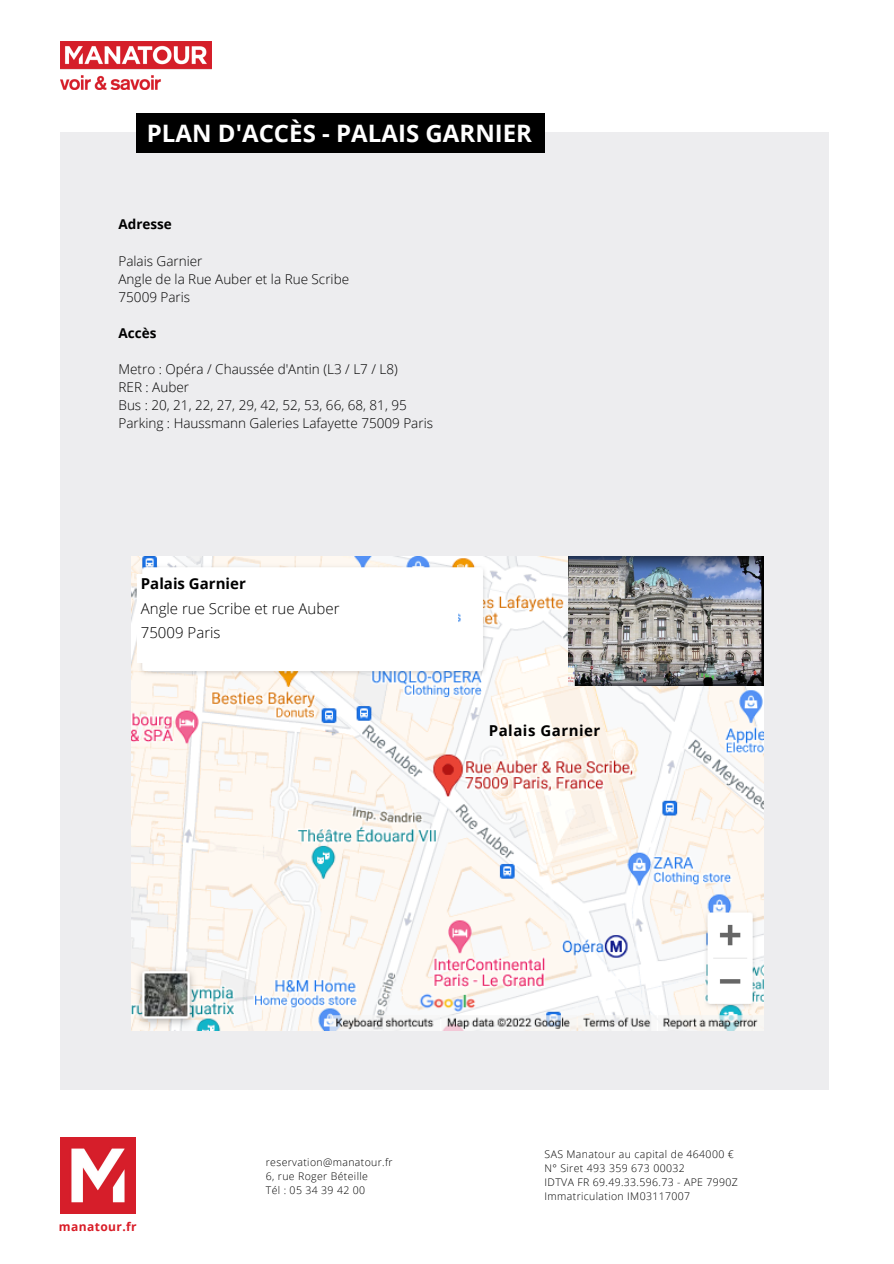
<style>
.page{position:relative;width:894px;height:1264px;background:#fff}
.page>*{position:absolute;margin:0;border:0;box-sizing:border-box;transform-origin:0 0}
.t1{font:700 24px "Open Sans";color:#fff}
.t2{font:300 15px "Open Sans";color:#000}
.t3{font:700 15px "Open Sans";letter-spacing:.015em;color:#000}
.t4{font:700 15px "Open Sans";letter-spacing:.035em;color:#000}
.t5{font:300 13.5px "Open Sans";color:#000}
.t6{font:700 13.5px "Open Sans";color:#000}
.t7{font:700 12px "Open Sans";letter-spacing:.035em;color:#d91c27}
.t8{font:300 10.5px/14px "Open Sans";letter-spacing:.035em;color:#000}
</style>
<div class="page">
<img style="left:60px;top:41px;width:151px;height:49px">
<div style="left:60px;top:133px;width:768px;height:957px;background:#ededef"></div>
<div style="left:136px;top:113px;width:408px;height:39px;background:#000"></div>
<img style="left:60px;top:1137px;width:76px;height:75px">
<img style="left:131px;top:556px;width:632px;height:474px">
<div style="left:137px;top:574px;width:320px;height:89px;background:#fff"></div>
<img style="left:568px;top:556px;width:195px;height:130px">
<p class="t1" style="left:147px;top:117px;width:386px">PLAN D'ACCÈS - PALAIS GARNIER</p>
<p class="t6" style="left:118px;top:215px;width:55px">Adresse</p>
<p class="t5" style="left:118px;top:251px;width:85px">Palais Garnier</p>
<p class="t5" style="left:118px;top:269px;width:232px">Angle de la Rue Auber et la Rue Scribe</p>
<p class="t5" style="left:118px;top:287px;width:73px">75009 Paris</p>
<p class="t6" style="left:118px;top:323px;width:39px">Accès</p>
<p class="t5" style="left:118px;top:359px;width:281px">Metro : Opéra / Chaussée d'Antin (L3 / L7 / L8)</p>
<p class="t5" style="left:118px;top:377px;width:72px">RER : Auber</p>
<p class="t5" style="left:118px;top:395px;width:290px">Bus : 20, 21, 22, 27, 29, 42, 52, 53, 66, 68, 81, 95</p>
<p class="t5" style="left:118px;top:413px;width:316px">Parking : Haussmann Galeries Lafayette 75009 Paris</p>
<p class="t3" style="left:141px;top:573px;width:106px">Palais Garnier</p>
<p class="t2" style="left:141px;top:597px;width:200px">Angle rue Scribe et rue Auber</p>
<p class="t2" style="left:141px;top:622px;width:81px">75009 Paris</p>
<p class="t4" style="left:488px;top:719px;width:113px">Palais Garnier</p>
<p class="t7" style="left:59px;top:1217px;width:79px">manatour.fr</p>
<p class="t8" style="left:266px;top:1154px;width:128px">reservation@manatour.fr</p>
<p class="t8" style="left:266px;top:1168px;width:103px">6, rue Roger Béteille</p>
<p class="t8" style="left:266px;top:1182px;width:101px">Tél : 05 34 39 42 00</p>
<p class="t8" style="left:544px;top:1146px;width:191px">SAS Manatour au capital de 464000 €</p>
<p class="t8" style="left:544px;top:1160px;width:142px">N° Siret 493 359 673 00032</p>
<p class="t8" style="left:544px;top:1174px;width:195px">IDTVA FR 69.49.33.596.73 - APE 7990Z<br>Immatriculation IM03117007</p>
</div>
